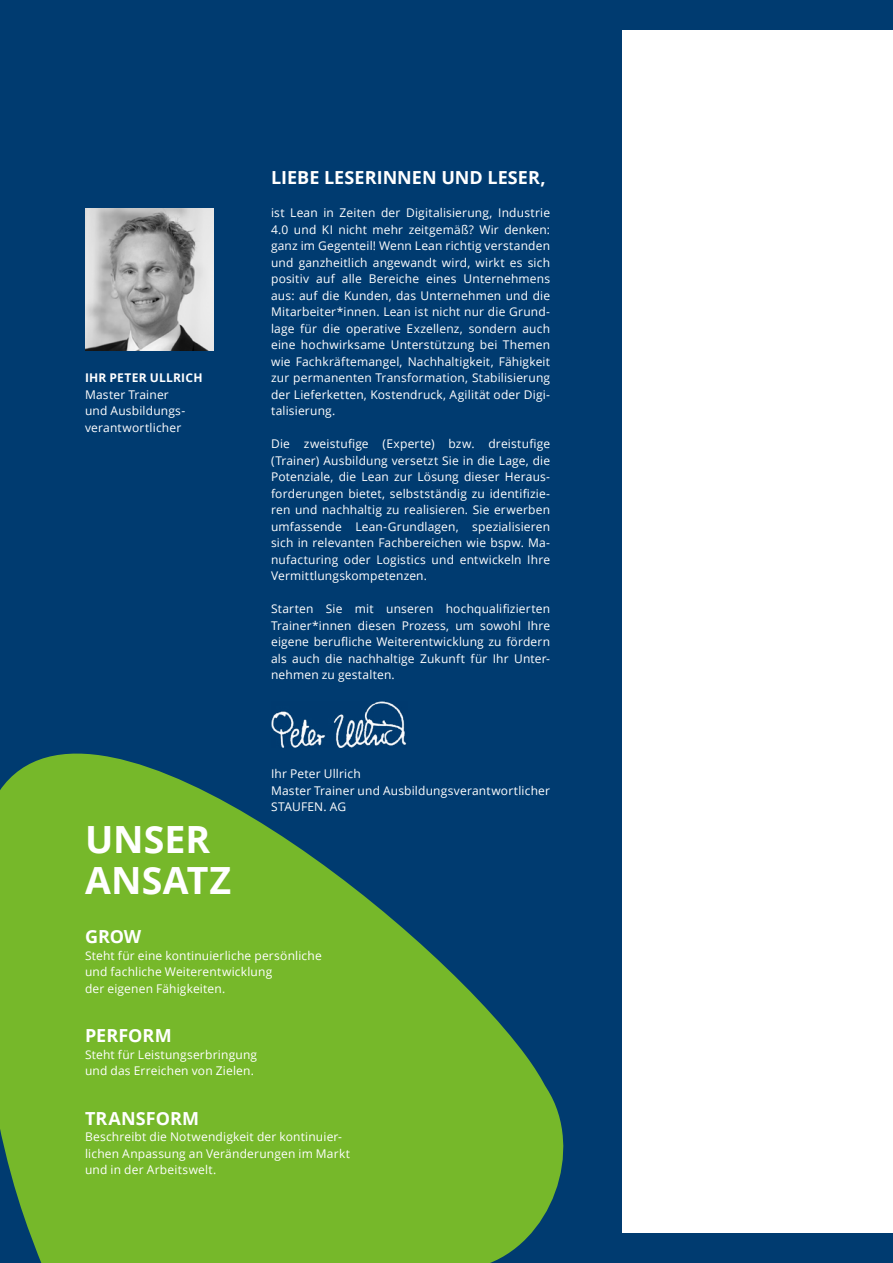
<style>
.page{position:relative;width:893px;height:1263px;background:#fff}
.page>*{position:absolute;margin:0;border:0;box-sizing:border-box;transform-origin:0 0}
.t1{font:700 37.5px/40.5px "Open Sans";letter-spacing:.005em;color:#fff}
.t2{font:700 18px "Open Sans";letter-spacing:.005em;color:#fff}
.t3{font:12px/16.5px "Open Sans";letter-spacing:.015em;color:#fff}
.t4{font:700 12px "Open Sans";letter-spacing:.015em;color:#fff}
</style>
<div class="page">
<div style="left:0;top:0;width:622px;height:1263px;background:#003b70"></div>
<img style="left:85px;top:209px;width:129px;height:142px">
<div style="left:0;top:0;width:893px;height:30px;background:#003b70"></div>
<div style="left:0;top:1233px;width:893px;height:30px;background:#003b70"></div>
<svg style="left:0;top:701px;width:564px;height:562px;fill:#76b82a"></svg>
<p class="t4" style="left:85px;top:369px;width:119px">IHR PETER ULLRICH</p>
<p class="t3" style="left:85px;top:386px;width:102px">Master Trainer und Ausbildungs&shy;verantwortlicher</p>
<h1 class="t1" style="left:85px;top:818px;width:148px">UNSER<br>ANSATZ</h1>
<h2 class="t2" style="left:85px;top:924px;width:58px">GROW</h2>
<h2 class="t2" style="left:271px;top:165px;width:276px">LIEBE LESERINNEN UND LESER,</h2>
<p class="t3" style="left:271px;top:204px;width:281px;text-align:justify">ist Lean in Zeiten der Digitalisierung, Industrie 4.0 und KI nicht mehr zeitgemäß? Wir denken: ganz im Gegenteil! Wenn Lean richtig verstanden und ganzheitlich angewandt wird, wirkt es sich positiv auf alle Bereiche eines Unternehmens aus: auf die Kunden, das Unternehmen und die Mitarbeiter*innen. Lean ist nicht nur die Grund&shy;lage für die operative Exzellenz, sondern auch eine hochwirksame Unterstützung bei Themen wie Fachkräftemangel, Nachhaltigkeit, Fähigkeit zur permanenten Transformation, Stabilisierung der Lieferketten, Kostendruck, Agilität oder Digi&shy;talisierung.</p>
<p class="t3" style="left:271px;top:435px;width:281px;text-align:justify">Die zweistufige (Experte) bzw. dreistufige (Trainer) Ausbildung versetzt Sie in die Lage, die Potenziale, die Lean zur Lösung dieser Heraus&shy;forderungen bietet, selbstständig zu identifizie&shy;ren und nachhaltig zu realisieren. Sie erwerben umfassende Lean-Grundlagen, spezialisieren sich in relevanten Fachbereichen wie bspw. Ma&shy;nufacturing oder Logistics und entwickeln Ihre Vermittlungskompetenzen.</p>
<p class="t3" style="left:271px;top:600px;width:281px;text-align:justify">Starten Sie mit unseren hochqualifizierten Trainer*innen diesen Prozess, um sowohl Ihre eigene berufliche Weiterentwicklung zu fördern als auch die nachhaltige Zukunft für Ihr Unter&shy;nehmen zu gestalten.</p>
<p class="t3" style="left:271px;top:765px;width:281px">Ihr Peter Ullrich<br>Master Trainer und Ausbildungsverantwortlicher<br>STAUFEN. AG</p>
<p class="t3" style="left:85px;top:947px;width:238px">Steht für eine kontinuierliche persönliche und fachliche Weiterentwicklung<br>der eigenen Fähigkeiten.</p>
<h2 class="t2" style="left:85px;top:1023px;width:88px">PERFORM</h2>
<p class="t3" style="left:85px;top:1046px;width:174px">Steht für Leistungserbringung und das Erreichen von Zielen.</p>
<h2 class="t2" style="left:85px;top:1106px;width:116px">TRANSFORM</h2>
<p class="t3" style="left:85px;top:1128px;width:267px">Beschreibt die Notwendigkeit der kontinuier&shy;lichen Anpassung an Veränderungen im Markt und in der Arbeitswelt.</p>
</div>
